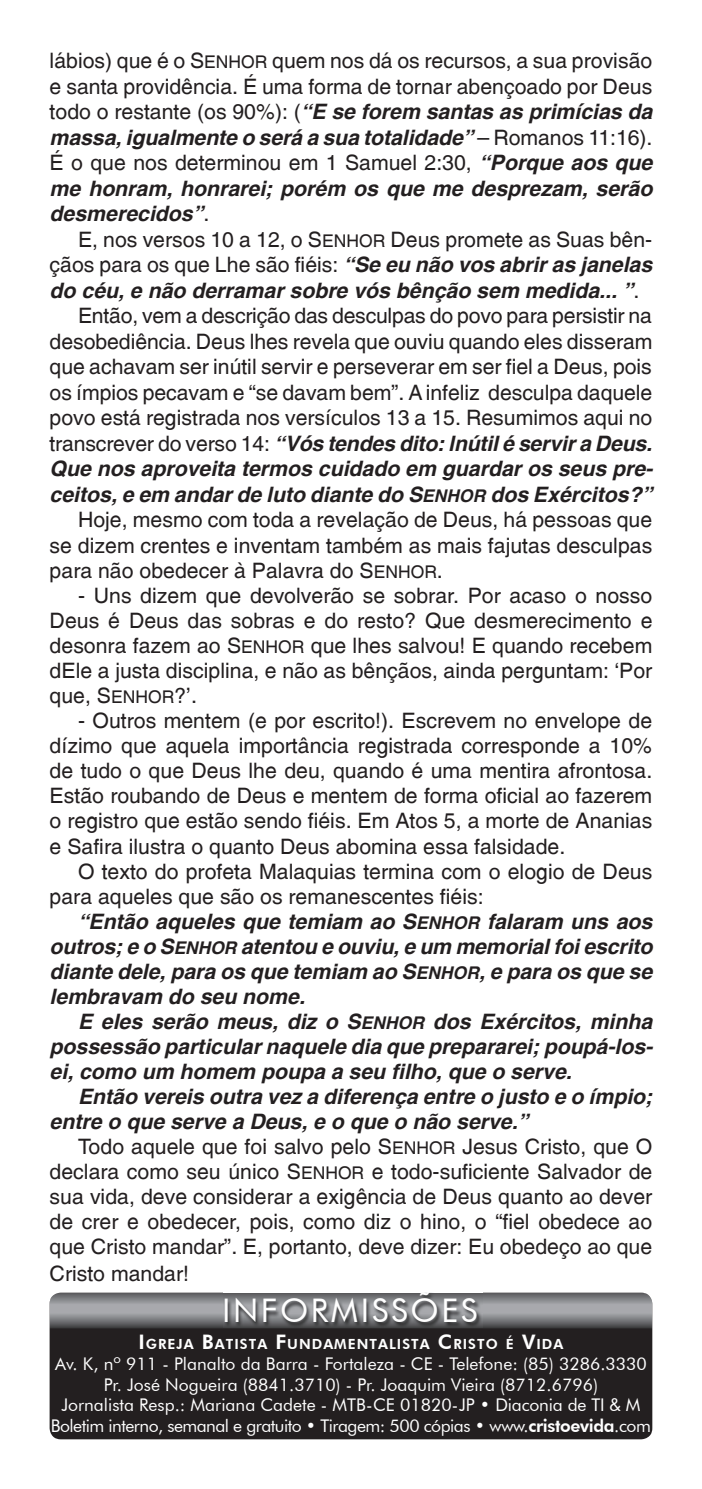
<style>
.page{position:relative;width:702px;height:1489px;background:#fff}
.page>*{position:absolute;margin:0;border:0;box-sizing:border-box;transform-origin:0 0}
.t1{font:32.5px "Futura BT";letter-spacing:.08em;color:#fff}
.t2{font:21.25px/25px "Switzerland Plain";color:#231f20;text-align:justify}
.t3{font:italic 700 21.25px/25px "Switzerland";color:#231f20}
.t4{font:17.5px/20.5px "Futura BT";color:#fff;text-align:center}
.t5{font:800 14px "Futura BT";letter-spacing:.07em;color:#fff}
.s1{font-style:inherit}
.s2{font-size:17.5px}
.s3{font-family:"Switzerland Plain";font-weight:400;font-style:normal}
.s4{font-family:"Switzerland";font-weight:700;font-style:italic}
.s5{font-size:20px}
.s6{font-weight:800}
</style>
<div class="page">
<svg style="left:49px;top:1292px;width:604px;height:148px;background:#343132"></svg>
<img style="left:224px;top:1292px;width:258px;height:34px">
<p class="t2" style="left:50px;top:48px;width:604px">lábios) que é o <span class="s1">S</span><span class="s2">ENHOR</span> quem nos dá os recursos, a sua provisão e santa providência. É uma forma de tornar abençoado por Deus</p>
<p class="t3" style="left:50px;top:99px;width:604px"><span class="s3">todo o restante (os 90%): (</span>“E se forem santas as primícias da massa, igualmente o será a sua totalidade” <span class="s3">– Romanos 11:16).</span></p>
<p class="t2" style="left:50px;top:150px;width:604px">É o que nos determinou em 1 Samuel 2:30, <span class="s4">“Porque aos que</span></p>
<p class="t3" style="left:50px;top:175px;width:604px">me honram, honrarei; porém os que me desprezam, serão desmerecidos”<span class="s3">.</span></p>
<p class="t2" style="left:50px;top:226px;width:604px;text-align:right">E, nos versos 10 a 12, o <span class="s1">S</span><span class="s2">ENHOR</span> Deus promete as Suas bên&shy;çãos para os que Lhe são fiéis: <span class="s4">“Se eu não vos abrir as janelas</span></p>
<p class="t3" style="left:50px;top:277px;width:591px">do céu, e não derramar sobre vós bênção sem medida... ”<span class="s3">.</span></p>
<p class="t2" style="left:50px;top:303px;width:604px;text-indent:28px">Então, vem a descrição das desculpas do povo para persistir na desobediência. Deus lhes revela que ouviu quando eles disseram que achavam ser inútil servir e perseverar em ser fiel a Deus, pois os ímpios pecavam e “se davam bem”. A infeliz desculpa daquele povo está registrada nos versículos 13 a 15. Resumimos aqui no</p>
<p class="t3" style="left:50px;top:430px;width:605px;text-align:justify"><span class="s3">transcrever do verso 14:</span> “Vós tendes dito: lnútil é servir a Deus.<br>Que nos aproveita termos cuidado em guardar os seus pre&shy;ceitos, e em andar de luto diante do <span class="s1">S</span><span class="s2">ENHOR</span> dos Exércitos?”</p>
<p class="t2" style="left:50px;top:507px;width:604px;text-indent:28px">Hoje, mesmo com toda a revelação de Deus, há pessoas que se dizem crentes e inventam também as mais fajutas desculpas para não obedecer à Palavra do <span class="s1">S</span><span class="s2">ENHOR</span>.</p>
<p class="t2" style="left:50px;top:583px;width:604px;text-indent:28px">- Uns dizem que devolverão se sobrar. Por acaso o nosso Deus é Deus das sobras e do resto? Que desmerecimento e desonra fazem ao <span class="s1">S</span><span class="s2">ENHOR</span> que lhes salvou! E quando recebem dEle a justa disciplina, e não as bênçãos, ainda perguntam: ‘Por que, <span class="s1">S</span><span class="s2">ENHOR</span>?’.</p>
<p class="t2" style="left:50px;top:708px;width:604px;text-indent:28px">- Outros mentem (e por escrito!). Escrevem no envelope de dízimo que aquela importância registrada corresponde a 10% de tudo o que Deus lhe deu, quando é uma mentira afrontosa.<br>Estão roubando de Deus e mentem de forma oficial ao fazerem o registro que estão sendo fiéis. Em Atos 5, a morte de Ananias e Safira ilustra o quanto Deus abomina essa falsidade.</p>
<p class="t2" style="left:50px;top:858px;width:604px;text-indent:28px">O texto do profeta Malaquias termina com o elogio de Deus para aqueles que são os remanescentes fiéis:</p>
<p class="t3" style="left:50px;top:908px;width:604px;text-align:justify;text-indent:28px">“Então aqueles que temiam ao <span class="s1">S</span><span class="s2">ENHOR</span> falaram uns aos outros; e o <span class="s1">S</span><span class="s2">ENHOR</span> atentou e ouviu, e um memorial foi escrito diante dele, para os que temiam ao <span class="s1">S</span><span class="s2">ENHOR</span>, e para os que se lembravam do seu nome.</p>
<p class="t3" style="left:50px;top:1008px;width:605px;text-align:justify;text-indent:28px">E eles serão meus, diz o <span class="s1">S</span><span class="s2">ENHOR</span> dos Exércitos, minha possessão particular naquele dia que prepararei; poupá-los&shy;ei, como um homem poupa a seu filho, que o serve.</p>
<p class="t3" style="left:50px;top:1083px;width:604px;text-indent:28px">Então vereis outra vez a diferença entre o justo e o ímpio; entre o que serve a Deus, e o que o não serve.”</p>
<p class="t2" style="left:50px;top:1133px;width:604px;text-indent:28px">Todo aquele que foi salvo pelo <span class="s1">S</span><span class="s2">ENHOR</span> Jesus Cristo, que O declara como seu único <span class="s1">S</span><span class="s2">ENHOR</span> e todo-suficiente Salvador de sua vida, deve considerar a exigência de Deus quanto ao dever de crer e obedecer, pois, como diz o hino, o “fiel obedece ao que Cristo mandar”. E, portanto, deve dizer: Eu obedeço ao que</p>
<p class="t2" style="left:50px;top:1260px;width:141px">Cristo mandar!</p>
<h1 class="t1" style="left:222px;top:1290px;width:257px">INFORMISSÕES</h1>
<p class="t5" style="left:138px;top:1335px;width:426px"><span class="s5">I</span>GREJA <span class="s5">B</span>ATISTA <span class="s5">F</span>UNDAMENTALISTA <span class="s5">C</span>RISTO É <span class="s5">V</span>IDA</p>
<p class="t4" style="left:51px;top:1353px;width:601px">Av. K, nº 911 - Planalto da Barra - Fortaleza - CE - Telefone: (85) 3286.3330<br>Pr. José Nogueira (8841.3710) - Pr. Joaquim Vieira (8712.6796)<br>Jornalista Resp.: Mariana Cadete - MTB-CE 01820-JP • Diaconia de TI &amp; M Boletim interno, semanal e gratuito • Tiragem: 500 cópias • www.<span class="s6">cristoevida</span>.com</p>
</div>
